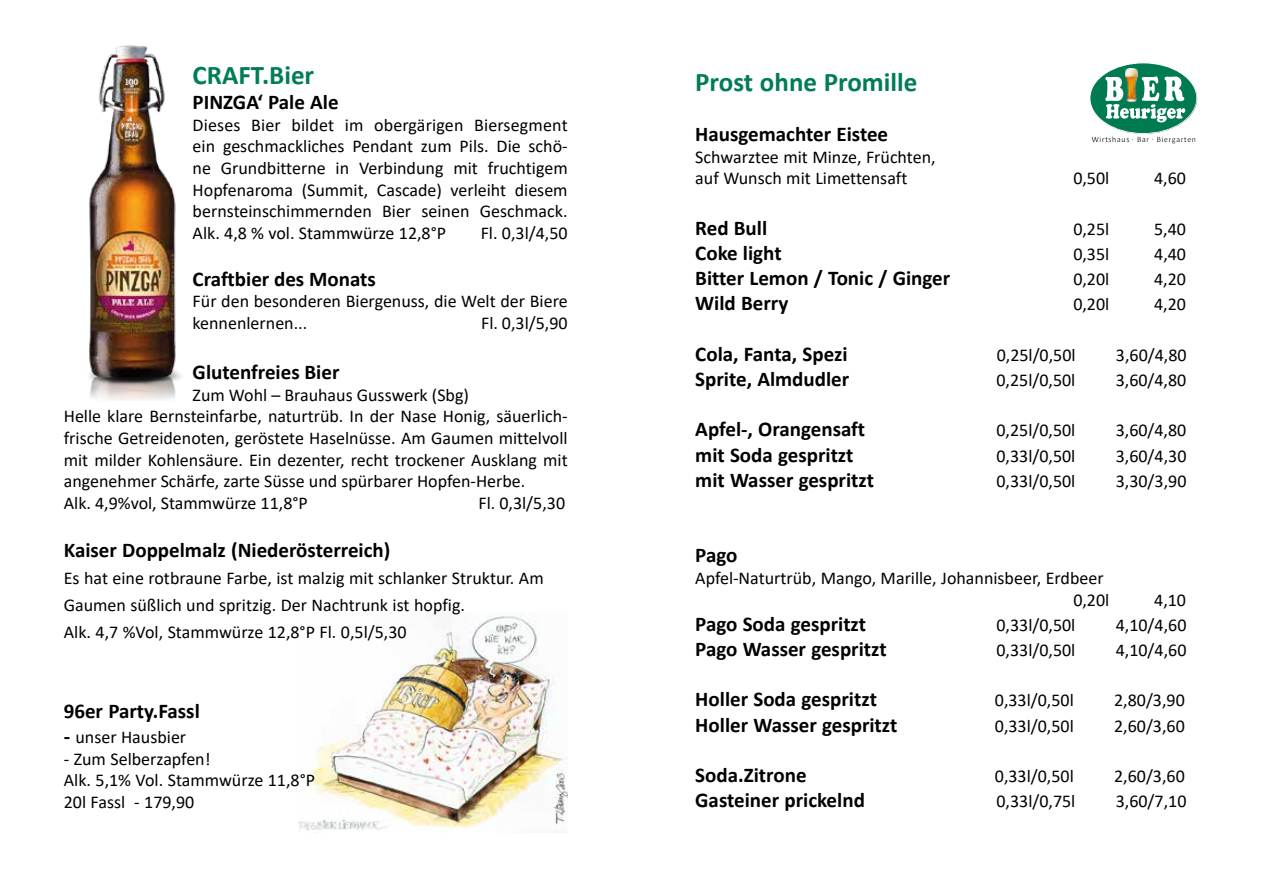
<style>
.page{position:relative;width:1263px;height:893px;background:#fff}
.page>*{position:absolute;margin:0;border:0;box-sizing:border-box;transform-origin:0 0}
.t1{font:700 27px "Calibri";color:#007c57}
.t2{font:700 21px "Calibri";color:#000}
.t3{font:18px/21.6px "Calibri";color:#000}
.t4{font:700 8.55px "Calibri";letter-spacing:.04em;color:#3c3c3b}
.s1{font-weight:700;font-size:21px}
</style>
<div class="page">
<img style="left:298px;top:612px;width:270px;height:221px">
<img style="left:89px;top:45px;width:92px;height:355px">
<div style="left:1089px;top:62px;width:107px;height:81px;background:#fff;opacity:.75"></div>
<div style="left:1090px;top:79px;width:108px;height:65px;background:#000;opacity:.5"></div>
<h1 class="t1" style="left:193px;top:56px;width:123px">CRAFT.Bier</h1>
<p class="t2" style="left:193px;top:87px;width:147px">PINZGA‘ Pale Ale</p>
<p class="t3" style="left:193px;top:114px;width:377px;text-align:justify">Dieses Bier bildet im obergärigen Biersegment ein geschmackliches Pendant zum Pils. Die schö&shy;ne Grundbitterne in Verbindung mit fruchtigem Hopfenaroma (Summit, Cascade) verleiht diesem bernsteinschimmernden Bier seinen Geschmack.<br>Alk. 4,8 % vol. Stammwürze 12,8°P</p>
<p class="t3" style="left:481px;top:222px;width:88px">Fl. 0,3l/4,50</p>
<p class="t2" style="left:193px;top:264px;width:185px">Craftbier des Monats</p>
<p class="t3" style="left:193px;top:290px;width:377px">Für den besonderen Biergenuss, die Welt der Biere kennenlernen...</p>
<p class="t3" style="left:481px;top:312px;width:88px">Fl. 0,3l/5,90</p>
<p class="t2" style="left:193px;top:357px;width:148px">Glutenfreies Bier</p>
<p class="t3" style="left:64px;top:384px;width:505px;text-indent:129px">Zum Wohl – Brauhaus Gusswerk (Sbg)<br>Helle klare Bernsteinfarbe, naturtrüb. In der Nase Honig, säuerlich&shy;frische Getreidenoten, geröstete Haselnüsse. Am Gaumen mittelvoll mit milder Kohlensäure. Ein dezenter, recht trockener Ausklang mit angenehmer Schärfe, zarte Süsse und spürbarer Hopfen-Herbe.<br>Alk. 4,9%vol, Stammwürze 11,8°P</p>
<p class="t3" style="left:478px;top:492px;width:88px">Fl. 0,3l/5,30</p>
<p class="t2" style="left:64px;top:536px;width:328px">Kaiser Doppelmalz (Niederösterreich)</p>
<p class="t3" style="left:64px;top:565px;width:481px;line-height:27px">Es hat eine rotbraune Farbe, ist malzig mit schlanker Struktur. Am<br>Gaumen süßlich und spritzig. Der Nachtrunk ist hopfig.<br>Alk. 4,7 %Vol, Stammwürze 12,8°P Fl. 0,5l/5,30</p>
<p class="t2" style="left:64px;top:696px;width:138px">96er Party.Fassl</p>
<p class="t3" style="left:64px;top:726px;width:124px"><span class="s1">-</span> unser Hausbier</p>
<p class="t3" style="left:64px;top:747px;width:253px">- Zum Selberzapfen!<br>Alk. 5,1% Vol. Stammwürze 11,8°P<br>20l Fassl - 179,90</p>
<h1 class="t1" style="left:695px;top:63px;width:224px">Prost ohne Promille</h1>
<p class="t2" style="left:695px;top:119px;width:194px">Hausgemachter Eistee</p>
<p class="t3" style="left:695px;top:146px;width:242px">Schwarztee mit Minze, Früchten, auf Wunsch mit Limettensaft</p>
<p class="t4" style="left:1091px;top:133px;width:106px">Wirtshaus . Bar . Biergarten</p>
<p class="t3" style="left:1073px;top:167px;width:37px">0,50l</p>
<p class="t3" style="left:1154px;top:167px;width:33px">4,60</p>
<p class="t2" style="left:695px;top:213px;width:73px">Red Bull</p>
<p class="t3" style="left:1073px;top:218px;width:37px">0,25l</p>
<p class="t3" style="left:1154px;top:218px;width:33px">5,40</p>
<p class="t2" style="left:695px;top:238px;width:88px">Coke light</p>
<p class="t3" style="left:1073px;top:243px;width:37px">0,35l</p>
<p class="t3" style="left:1154px;top:243px;width:33px">4,40</p>
<p class="t2" style="left:695px;top:263px;width:256px">Bitter Lemon / Tonic / Ginger</p>
<p class="t3" style="left:1073px;top:268px;width:38px">0,20l</p>
<p class="t3" style="left:1154px;top:268px;width:33px">4,20</p>
<p class="t2" style="left:695px;top:289px;width:95px">Wild Berry</p>
<p class="t3" style="left:1073px;top:293px;width:37px">0,20l</p>
<p class="t3" style="left:1154px;top:293px;width:33px">4,20</p>
<p class="t2" style="left:695px;top:339px;width:154px">Cola, Fanta, Spezi</p>
<p class="t3" style="left:997px;top:344px;width:80px">0,25l/0,50l</p>
<p class="t3" style="left:1116px;top:344px;width:72px">3,60/4,80</p>
<p class="t2" style="left:695px;top:364px;width:156px">Sprite, Almdudler</p>
<p class="t3" style="left:996px;top:369px;width:80px">0,25l/0,50l</p>
<p class="t3" style="left:1116px;top:369px;width:72px">3,60/4,80</p>
<p class="t2" style="left:695px;top:415px;width:171px">Apfel-, Orangensaft</p>
<p class="t3" style="left:996px;top:419px;width:80px">0,25l/0,50l</p>
<p class="t3" style="left:1116px;top:419px;width:72px">3,60/4,80</p>
<p class="t2" style="left:695px;top:440px;width:160px">mit Soda gespritzt</p>
<p class="t3" style="left:996px;top:444px;width:80px">0,33l/0,50l</p>
<p class="t3" style="left:1116px;top:444px;width:72px">3,60/4,30</p>
<p class="t2" style="left:695px;top:465px;width:180px">mit Wasser gespritzt</p>
<p class="t3" style="left:996px;top:470px;width:80px">0,33l/0,50l</p>
<p class="t3" style="left:1116px;top:470px;width:72px">3,30/3,90</p>
<p class="t2" style="left:695px;top:541px;width:44px">Pago</p>
<p class="t3" style="left:1073px;top:567px;width:37px;text-indent:-378px">Apfel-Naturtrüb, Mango, Marille, Johannisbeer, Erdbeer<br>0,20l</p>
<p class="t3" style="left:1154px;top:588px;width:33px">4,10</p>
<p class="t2" style="left:695px;top:609px;width:172px">Pago Soda gespritzt</p>
<p class="t3" style="left:996px;top:614px;width:80px">0,33l/0,50l</p>
<p class="t3" style="left:1116px;top:614px;width:72px">4,10/4,60</p>
<p class="t2" style="left:695px;top:634px;width:193px">Pago Wasser gespritzt</p>
<p class="t3" style="left:996px;top:639px;width:80px">0,33l/0,50l</p>
<p class="t3" style="left:1116px;top:639px;width:72px">4,10/4,60</p>
<p class="t2" style="left:695px;top:685px;width:183px">Holler Soda gespritzt</p>
<p class="t3" style="left:995px;top:689px;width:80px">0,33l/0,50l</p>
<p class="t3" style="left:1114px;top:689px;width:72px">2,80/3,90</p>
<p class="t2" style="left:695px;top:710px;width:204px">Holler Wasser gespritzt</p>
<p class="t3" style="left:995px;top:714px;width:80px">0,33l/0,50l</p>
<p class="t3" style="left:1114px;top:714px;width:72px">2,60/3,60</p>
<p class="t2" style="left:695px;top:760px;width:113px">Soda.Zitrone</p>
<p class="t3" style="left:995px;top:765px;width:80px">0,33l/0,50l</p>
<p class="t3" style="left:1114px;top:765px;width:72px">2,60/3,60</p>
<p class="t2" style="left:695px;top:785px;width:171px">Gasteiner prickelnd</p>
<p class="t3" style="left:996px;top:790px;width:80px">0,33l/0,75l</p>
<p class="t3" style="left:1116px;top:790px;width:72px">3,60/7,10</p>
</div>
